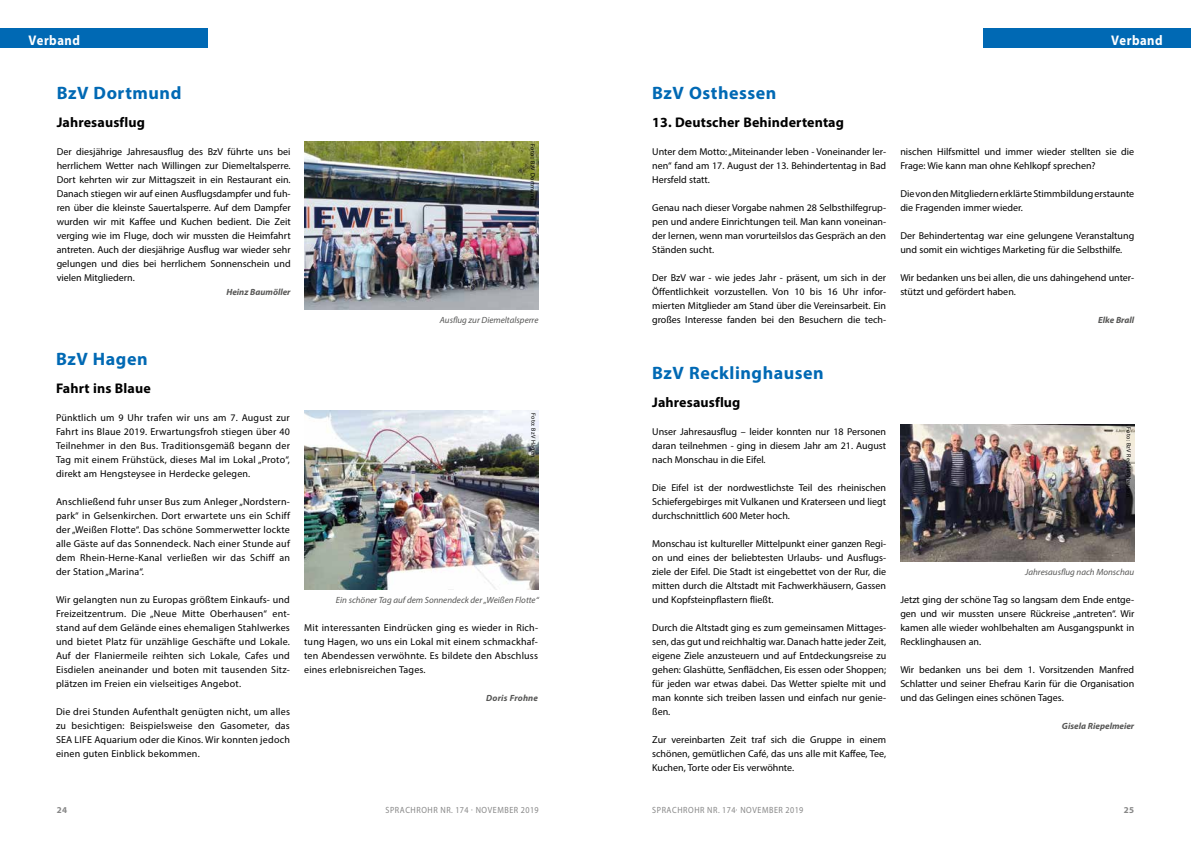
<style>
.page{position:relative;width:1191px;height:842px;background:#fff}
.page>*{position:absolute;margin:0;border:0;box-sizing:border-box;transform-origin:0 0}
.t1{font:700 18px "Myriad Pro";letter-spacing:.03em;color:#0069b4}
.t2{font:700 14px "Myriad Pro";letter-spacing:.01em;color:#000}
.t3{font:700 14px "Myriad Pro";letter-spacing:.04em;color:#fff;scale:.9 1}
.t4{font:10px/14px "Myriad Pro";color:#000;text-align:justify}
.t5{font:italic 9px "Myriad Pro";color:#575756}
.t6{font:9px "Myriad Pro";letter-spacing:.07em;color:#878787;scale:.9 1}
.t7{font:italic 700 9px "Myriad Pro";color:#575756}
.t8{font:italic 700 9px "Myriad Pro";letter-spacing:.02em;color:#575756}
.t9{font:700 9px "Myriad Pro";color:#878787}
.t10{font:6px "Myriad Pro";letter-spacing:.04em;color:#000}
</style>
<div class="page">
<div style="left:984px;top:28px;width:207px;height:20px;background:#0069b4"></div>
<div style="left:0;top:28px;width:207px;height:20px;background:#0069b4"></div>
<img style="left:304px;top:141px;width:235px;height:168px">
<img style="left:305px;top:411px;width:234px;height:178px">
<img style="left:900px;top:425px;width:234px;height:136px">
<h2 class="t3" style="left:28px;top:31px;width:59px">Verband</h2>
<h2 class="t3" style="left:1111px;top:31px;width:59px">Verband</h2>
<h1 class="t1" style="left:57px;top:81px;width:126px">BzV Dortmund</h1>
<h2 class="t2" style="left:57px;top:113px;width:90px">Jahresausflug</h2>
<p class="t4" style="left:57px;top:145px;width:235px">Der diesjährige Jahresausflug des BzV führte uns bei herrlichem Wetter nach Willingen zur Diemeltalsperre.<br>Dort kehrten wir zur Mittagszeit in ein Restaurant ein.<br>Danach stiegen wir auf einen Ausflugsdampfer und fuh&shy;ren über die kleinste Sauertalsperre. Auf dem Dampfer wurden wir mit Kaffee und Kuchen bedient. Die Zeit verging wie im Fluge, doch wir mussten die Heimfahrt antreten. Auch der diesjährige Ausflug war wieder sehr gelungen und dies bei herrlichem Sonnenschein und vielen Mitgliedern.</p>
<p class="t7" style="left:226px;top:286px;width:66px">Heinz Baumöller</p>
<h1 class="t1" style="left:56px;top:347px;width:93px">BzV Hagen</h1>
<h2 class="t2" style="left:56px;top:379px;width:96px">Fahrt ins Blaue</h2>
<p class="t4" style="left:56px;top:411px;width:235px">Pünktlich um 9 Uhr trafen wir uns am 7. August zur Fahrt ins Blaue 2019. Erwartungsfroh stiegen über 40<br>Teilnehmer in den Bus. Traditionsgemäß begann der Tag mit einem Frühstück, dieses Mal im Lokal „Proto“, direkt am Hengsteysee in Herdecke gelegen.</p>
<p class="t4" style="left:56px;top:495px;width:235px">Anschließend fuhr unser Bus zum Anleger „Nordstern&shy;park“ in Gelsenkirchen. Dort erwartete uns ein Schiff der „Weißen Flotte“. Das schöne Sommerwetter lockte alle Gäste auf das Sonnendeck. Nach einer Stunde auf dem Rhein-Herne-Kanal verließen wir das Schiff an der Station „Marina“.</p>
<p class="t4" style="left:56px;top:593px;width:235px">Wir gelangten nun zu Europas größtem Einkaufs- und Freizeitzentrum. Die „Neue Mitte Oberhausen“ ent&shy;stand auf dem Gelände eines ehemaligen Stahlwerkes und bietet Platz für unzählige Geschäfte und Lokale.<br>Auf der Flaniermeile reihten sich Lokale, Cafes und Eisdielen aneinander und boten mit tausenden Sitz&shy;plätzen im Freien ein vielseitiges Angebot.</p>
<p class="t4" style="left:56px;top:705px;width:235px">Die drei Stunden Aufenthalt genügten nicht, um alles zu besichtigen: Beispielsweise den Gasometer, das SEA LIFE Aquarium oder die Kinos. Wir konnten jedoch einen guten Einblick bekommen.</p>
<p class="t10" style="left:536px;top:144px;width:58px;rotate:90deg">Foto:: BzV Dortmund</p>
<p class="t5" style="left:440px;top:314px;width:100px">Ausflug zur Diemeltalsperre</p>
<p class="t10" style="left:537px;top:413px;width:46px;rotate:90deg">Foto: BzV Hagen</p>
<p class="t5" style="left:336px;top:594px;width:204px">Ein schöner Tag auf dem Sonnendeck der „Weißen Flotte“</p>
<p class="t4" style="left:304px;top:621px;width:235px">Mit interessanten Eindrücken ging es wieder in Rich&shy;tung Hagen, wo uns ein Lokal mit einem schmackhaf&shy;ten Abendessen verwöhnte. Es bildete den Abschluss eines erlebnisreichen Tages.</p>
<p class="t8" style="left:486px;top:692px;width:53px">Doris Frohne</p>
<h1 class="t1" style="left:652px;top:81px;width:126px">BzV Osthessen</h1>
<h2 class="t2" style="left:652px;top:113px;width:193px">13. Deutscher Behindertentag</h2>
<p class="t4" style="left:652px;top:145px;width:235px">Unter dem Motto: „Miteinander leben - Voneinander ler&shy;nen“ fand am 17. August der 13. Behindertentag in Bad Hersfeld statt.</p>
<p class="t4" style="left:652px;top:201px;width:235px">Genau nach dieser Vorgabe nahmen 28 Selbsthilfegrup&shy;pen und andere Einrichtungen teil. Man kann voneinan&shy;der lernen, wenn man vorurteilslos das Gespräch an den Ständen sucht.</p>
<p class="t4" style="left:652px;top:271px;width:235px">Der BzV war - wie jedes Jahr - präsent, um sich in der Öffentlichkeit vorzustellen. Von 10 bis 16 Uhr infor&shy;mierten Mitglieder am Stand über die Vereinsarbeit. Ein großes Interesse fanden bei den Besuchern die tech-</p>
<p class="t4" style="left:900px;top:145px;width:235px">nischen Hilfsmittel und immer wieder stellten sie die<br>Frage: Wie kann man ohne Kehlkopf sprechen?</p>
<p class="t4" style="left:900px;top:187px;width:235px">Die von den Mitgliedern erklärte Stimmbildung erstaunte die Fragenden immer wieder.</p>
<p class="t4" style="left:900px;top:229px;width:235px">Der Behindertentag war eine gelungene Veranstaltung und somit ein wichtiges Marketing für die Selbsthilfe.</p>
<p class="t4" style="left:900px;top:271px;width:235px">Wir bedanken uns bei allen, die uns dahingehend unter&shy;stützt und gefördert haben.</p>
<p class="t7" style="left:1098px;top:314px;width:38px">Elke Brall</p>
<h1 class="t1" style="left:652px;top:361px;width:173px">BzV Recklinghausen</h1>
<h2 class="t2" style="left:652px;top:393px;width:90px">Jahresausflug</h2>
<p class="t4" style="left:652px;top:425px;width:235px">Unser Jahresausflug – leider konnten nur 18 Personen daran teilnehmen - ging in diesem Jahr am 21. August nach Monschau in die Eifel.</p>
<p class="t4" style="left:652px;top:481px;width:235px">Die Eifel ist der nordwestlichste Teil des rheinischen Schiefergebirges mit Vulkanen und Kraterseen und liegt durchschnittlich 600 Meter hoch.</p>
<p class="t4" style="left:652px;top:537px;width:235px">Monschau ist kultureller Mittelpunkt einer ganzen Regi&shy;on und eines der beliebtesten Urlaubs- und Ausflugs&shy;ziele der Eifel. Die Stadt ist eingebettet von der Rur, die mitten durch die Altstadt mit Fachwerkhäusern, Gassen und Kopfsteinpflastern fließt.</p>
<p class="t4" style="left:652px;top:621px;width:235px">Durch die Altstadt ging es zum gemeinsamen Mittages&shy;sen, das gut und reichhaltig war. Danach hatte jeder Zeit, eigene Ziele anzusteuern und auf Entdeckungsreise zu gehen: Glashütte, Senflädchen, Eis essen oder Shoppen; für jeden war etwas dabei. Das Wetter spielte mit und man konnte sich treiben lassen und einfach nur genie&shy;ßen.</p>
<p class="t4" style="left:652px;top:733px;width:235px">Zur vereinbarten Zeit traf sich die Gruppe in einem schönen, gemütlichen Café, das uns alle mit Kaffee, Tee, Kuchen, Torte oder Eis verwöhnte.</p>
<p class="t10" style="left:1132px;top:427px;width:71px;rotate:90deg">Foto: BzV Recklinghausen</p>
<p class="t5" style="left:1025px;top:566px;width:111px">Jahresausflug nach Monschau</p>
<p class="t4" style="left:900px;top:593px;width:235px">Jetzt ging der schöne Tag so langsam dem Ende entge&shy;gen und wir mussten unsere Rückreise „antreten“. Wir kamen alle wieder wohlbehalten am Ausgangspunkt in Recklinghausen an.</p>
<p class="t4" style="left:900px;top:663px;width:235px">Wir bedanken uns bei dem 1. Vorsitzenden Manfred Schlatter und seiner Ehefrau Karin für die Organisation und das Gelingen eines schönen Tages.</p>
<p class="t7" style="left:1062px;top:720px;width:74px">Gisela Riepelmeier</p>
<p class="t9" style="left:57px;top:804px;width:12px">24</p>
<p class="t6" style="left:385px;top:804px;width:172px">SPRACHROHR NR. 174 · NOVEMBER 2019</p>
<p class="t6" style="left:652px;top:804px;width:169px">SPRACHROHR NR. 174· NOVEMBER 2019</p>
<p class="t9" style="left:1123px;top:804px;width:12px">25</p>
</div>
